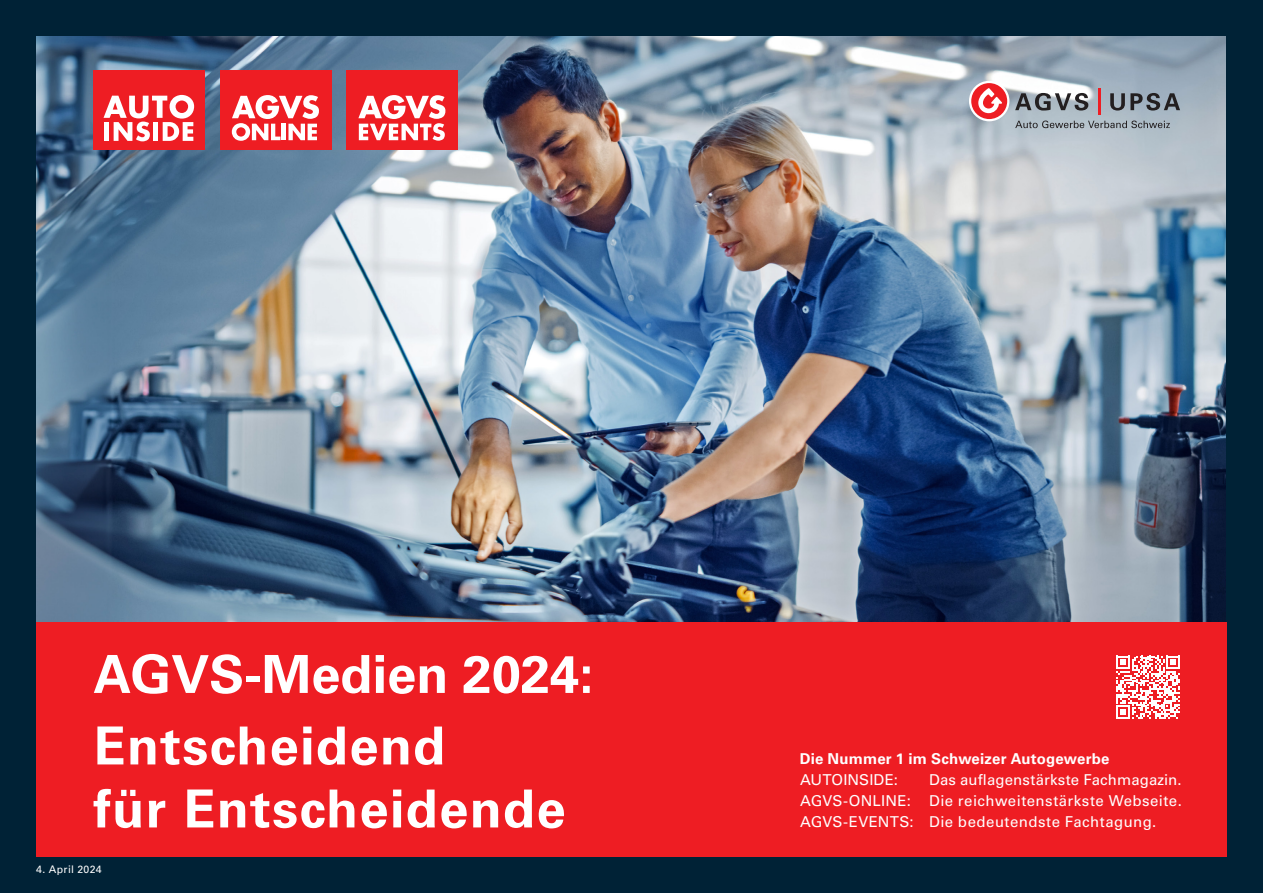
<style>
.page{position:relative;width:1263px;height:893px;background:#002236}
.page>*{position:absolute;margin:0;border:0;box-sizing:border-box;transform-origin:0 0}
.t1{font:700 52.5px/71.6px "Univers LT Std";letter-spacing:.005em;color:#fff}
.t2{font:700 52.5px "Univers LT Std";letter-spacing:.025em;color:#fff}
.t3{font:15px/21px "Univers LT Std";letter-spacing:.03em;color:#fff;text-align:justify}
.t4{font:700 15px "Univers LT Std";letter-spacing:.01em;color:#fff}
.t5{font:15px "Univers LT Std";letter-spacing:.005em;color:#fff}
.t6{font:10.5px "Univers LT Std";letter-spacing:.035em;color:#fff}
</style>
<div class="page">
<div style="left:36px;top:622px;width:1191px;height:235px;background:#ee1d23"></div>
<img style="left:36px;top:36px;width:1189px;height:586px">
<div style="left:94px;top:70px;width:111px;height:80px;background:#ee1d23"></div>
<svg style="left:104px;top:95px;width:90px;height:46px"></svg>
<div style="left:220px;top:70px;width:111px;height:80px;background:#ee1d23"></div>
<svg style="left:232px;top:95px;width:87px;height:46px"></svg>
<div style="left:346px;top:70px;width:112px;height:80px;background:#ee1d23"></div>
<svg style="left:358px;top:95px;width:87px;height:46px"></svg>
<svg style="left:969px;top:81px;width:40px;height:40px"></svg>
<svg style="left:1015px;top:121px;width:155px;height:7px"></svg>
<div style="left:971px;top:83px;width:36px;height:36px;background:#ee1d23;border-radius:50%"></div>
<hr style="left:1098px;top:88px;width:3px;height:26px;background:#ee1d23">
<svg style="left:1015px;top:93px;width:73px;height:18px"></svg>
<svg style="left:1110px;top:93px;width:70px;height:18px"></svg>
<svg style="left:978px;top:88px;width:24px;height:25px"></svg>
<svg style="left:1116px;top:656px;width:64px;height:63px"></svg>
<h1 class="t1" style="left:94px;top:639px;width:502px">AGVS-Medien 2024:<br>Entscheidend</h1>
<h1 class="t2" style="left:94px;top:778px;width:474px">für Entscheidende</h1>
<p class="t6" style="left:36px;top:863px;width:67px">4. April 2024</p>
<p class="t4" style="left:800px;top:750px;width:311px">Die Nummer 1 im Schweizer Autogewerbe</p>
<p class="t5" style="left:800px;top:771px;width:99px">AUTOINSIDE:</p>
<p class="t3" style="left:800px;top:770px;width:383px;text-indent:129px">Das auflagenstärkste Fachmagazin.<br>AGVS-ONLINE: Die reichweitenstärkste Webseite.<br>AGVS-EVENTS: Die bedeutendste Fachtagung.</p>
</div>
